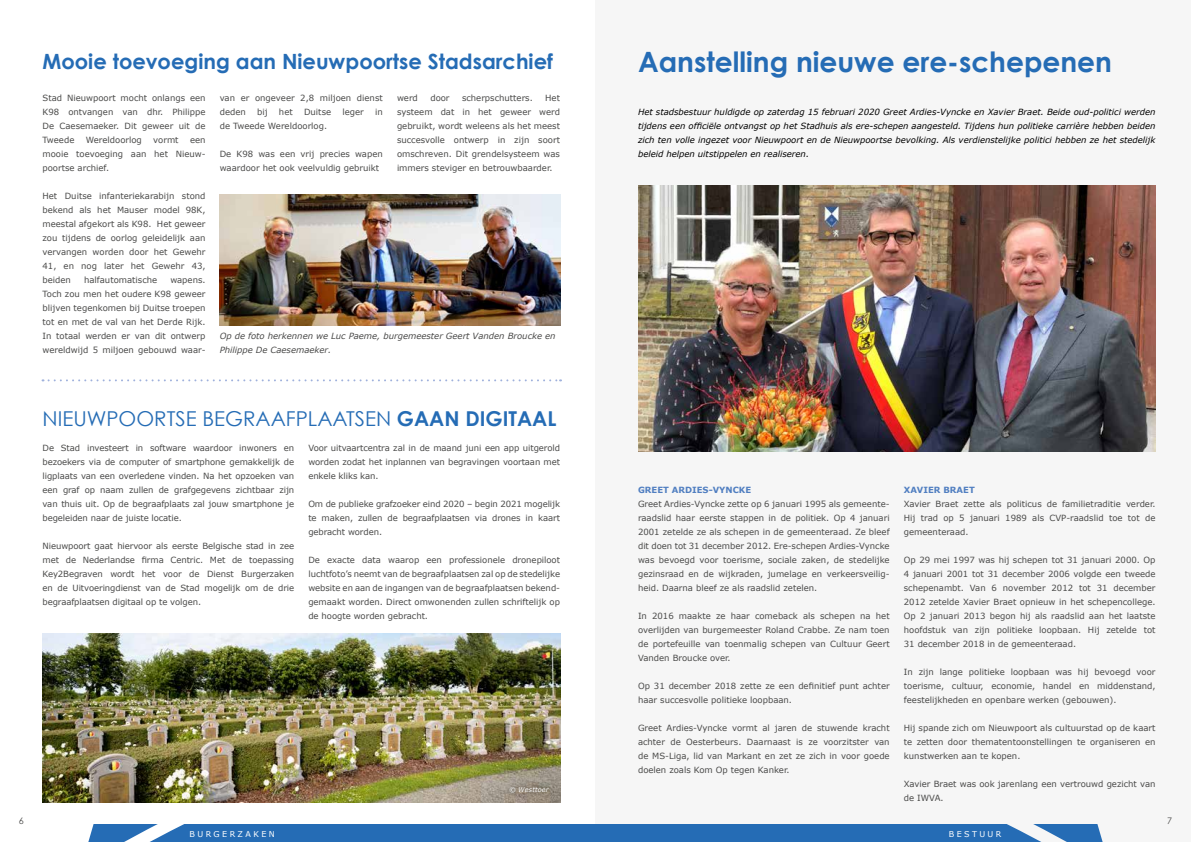
<style>
.page{position:relative;width:1191px;height:842px;background:#fff}
.page>*{position:absolute;margin:0;border:0;box-sizing:border-box;transform-origin:0 0}
.t1{font:700 28px "Century Gothic";color:#256cb5}
.t2{font:700 21px "Century Gothic";color:#256cb5}
.t3{font:20.5px "Century Gothic";color:#256cb5}
.t4{font:9px "Century Gothic";color:#4a4a49}
.t5{font:8.5px/14px "Verdana";color:#4a4a49;text-align:justify}
.t6{font:italic 8.5px/14px "Verdana";color:#000;text-align:justify}
.t7{font:italic 8.5px/14px "Verdana";color:#4a4a49}
.t8{font:700 8.5px "Verdana";color:#517fc1}
.t9{font:8px "Verdana";letter-spacing:.3em;color:#fff}
.t10{font:italic 6.5px "Verdana";letter-spacing:.025em;color:#fff}
.s1{font-weight:700}
</style>
<div class="page">
<svg style="left:43px;top:379px;width:518px;height:2px"></svg>
<img style="left:220px;top:194px;width:340px;height:131px">
<div style="left:595px;top:0;width:596px;height:842px;background:#f6f6f6"></div>
<img style="left:638px;top:185px;width:517px;height:266px">
<img style="left:43px;top:633px;width:517px;height:169px">
<div style="left:502px;top:780px;width:53px;height:20px;background:#000;opacity:.85"></div>
<div style="left:88px;top:825px;width:1015px;height:17px;background:#256cb5"></div>
<h2 class="t2" style="left:43px;top:48px;width:512px">Mooie toevoeging aan Nieuwpoortse Stadsarchief</h2>
<p class="t5" style="left:43px;top:91px;width:165px">Stad Nieuwpoort mocht onlangs een K98 ontvangen van dhr. Philippe De Caesemaeker. Dit geweer uit de Tweede</p>
<p class="t5" style="left:220px;top:91px;width:164px">van er ongeveer 2,8 miljoen dienst deden</p>
<p class="t5" style="left:397px;top:91px;width:22px">werd</p>
<p class="t5" style="left:430px;top:91px;width:21px">door</p>
<p class="t5" style="left:462px;top:91px;width:72px">scherpschutters.</p>
<p class="t5" style="left:397px;top:91px;width:165px;text-indent:148px">Het systeem dat in het geweer werd gebruikt, wordt weleens als het meest succesvolle ontwerp in zijn soort omschreven. Dit grendelsysteem was immers steviger en betrouwbaarder.</p>
<p class="t5" style="left:257px;top:105px;width:12px">bij</p>
<p class="t5" style="left:279px;top:105px;width:15px">het</p>
<p class="t5" style="left:304px;top:105px;width:29px">Duitse</p>
<p class="t5" style="left:342px;top:105px;width:23px">leger</p>
<p class="t5" style="left:375px;top:105px;width:9px">in</p>
<p class="t5" style="left:220px;top:119px;width:109px">de Tweede Wereldoorlog.</p>
<p class="t5" style="left:220px;top:147px;width:165px">De K98 was een vrij precies wapen waardoor het ook veelvuldig gebruikt</p>
<p class="t5" style="left:86px;top:133px;width:58px">Wereldoorlog</p>
<p class="t5" style="left:153px;top:133px;width:27px">vormt</p>
<p class="t5" style="left:43px;top:133px;width:164px;text-indent:147px">een mooie toevoeging aan het Nieuw&shy;poortse archief.</p>
<p class="t5" style="left:43px;top:189px;width:165px">Het Duitse infanteriekarabijn stond bekend als het Mauser model 98K, meestal afgekort als K98. Het geweer zou tijdens de oorlog geleidelijk aan vervangen worden door het Gewehr 41, en nog later het Gewehr 43, beiden</p>
<p class="t5" style="left:84px;top:273px;width:75px">halfautomatische</p>
<p class="t5" style="left:43px;top:273px;width:165px;text-indent:128px">wapens.<br>Toch zou men het oudere K98 geweer blijven tegenkomen bij Duitse troepen tot en met de val van het Derde Rijk.<br>In totaal werden er van dit ontwerp wereldwijd 5 miljoen gebouwd waar-</p>
<p class="t7" style="left:220px;top:329px;width:337px">Op de foto herkennen we Luc Paeme, burgemeester Geert Vanden Broucke en<br>Philippe De Caesemaeker.</p>
<h3 class="t3" style="left:43px;top:406px;width:515px">NIEUWPOORTSE BEGRAAFPLAATSEN <span class="s1">GAAN DIGITAAL</span></h3>
<p class="t5" style="left:43px;top:441px;width:253px">De Stad investeert in software waardoor inwoners en bezoekers via de computer of smartphone gemakkelijk de ligplaats van een overledene vinden. Na het opzoeken van een graf op naam zullen de grafgegevens zichtbaar zijn van thuis uit. Op de begraafplaats zal jouw smartphone je begeleiden naar de juiste locatie.</p>
<p class="t5" style="left:43px;top:539px;width:253px">Nieuwpoort gaat hiervoor als eerste Belgische stad in zee met de Nederlandse firma Centric. Met de toepassing Key2Begraven wordt het voor de Dienst Burgerzaken en de Uitvoeringdienst van de Stad mogelijk om de drie begraafplaatsen digitaal op te volgen.</p>
<p class="t5" style="left:308px;top:441px;width:253px">Voor uitvaartcentra zal in de maand juni een app uitgerold worden zodat het inplannen van begravingen voortaan met enkele kliks kan.</p>
<p class="t5" style="left:308px;top:497px;width:253px">Om de publieke grafzoeker eind 2020 – begin 2021 mogelijk te maken, zullen de begraafplaatsen via drones in kaart gebracht worden.</p>
<p class="t5" style="left:308px;top:553px;width:253px">De exacte data waarop een professionele dronepiloot luchtfoto’s neemt van de begraafplaatsen zal op de stedelijke website en aan de ingangen van de begraafplaatsen bekend&shy;gemaakt worden. Direct omwonenden zullen schriftelijk op de hoogte worden gebracht.</p>
<p class="t4" style="left:19px;top:816px;width:6px">6</p>
<p class="t9" style="left:189px;top:828px;width:87px">BURGERZAKEN</p>
<p class="t10" style="left:509px;top:785px;width:41px">© Westtoer</p>
<h1 class="t1" style="left:638px;top:44px;width:475px">Aanstelling nieuwe ere-schepenen</h1>
<p class="t6" style="left:638px;top:105px;width:519px">Het stadsbestuur huldigde op zaterdag 15 februari 2020 Greet Ardies-Vyncke en Xavier Braet. Beide oud-politici werden tijdens een officiële ontvangst op het Stadhuis als ere-schepen aangesteld. Tijdens hun politieke carrière hebben beiden zich ten volle ingezet voor Nieuwpoort en de Nieuwpoortse bevolking. Als verdienstelijke politici hebben ze het stedelijk beleid helpen uitstippelen en realiseren.</p>
<p class="t8" style="left:638px;top:485px;width:115px">GREET ARDIES-VYNCKE</p>
<p class="t5" style="left:638px;top:497px;width:253px;text-align:left">Greet Ardies-Vyncke zette op 6 januari 1995 als gemeente&shy;raadslid haar eerste stappen in de politiek. Op 4 januari 2001 zetelde ze als schepen in de gemeenteraad. Ze bleef dit doen tot 31 december 2012. Ere-schepen Ardies-Vyncke was bevoegd voor toerisme, sociale zaken, de stedelijke gezinsraad en de wijkraden, jumelage en verkeersveilig&shy;heid. Daarna bleef ze als raadslid zetelen.</p>
<p class="t5" style="left:638px;top:609px;width:253px">In 2016 maakte ze haar comeback als schepen na het overlijden van burgemeester Roland Crabbe. Ze nam toen de portefeuille van toenmalig schepen van Cultuur Geert Vanden Broucke over.</p>
<p class="t5" style="left:638px;top:679px;width:253px">Op 31 december 2018 zette ze een definitief punt achter haar succesvolle politieke loopbaan.</p>
<p class="t5" style="left:638px;top:721px;width:253px">Greet Ardies-Vyncke vormt al jaren de stuwende kracht achter de Oesterbeurs. Daarnaast is ze voorzitster van de MS-Liga, lid van Markant en zet ze zich in voor goede doelen zoals Kom Op tegen Kanker.</p>
<p class="t8" style="left:904px;top:485px;width:72px">XAVIER BRAET</p>
<p class="t5" style="left:904px;top:497px;width:253px">Xavier Braet zette als politicus de familietraditie verder.<br>Hij trad op 5 januari 1989 als CVP-raadslid toe tot de gemeenteraad.</p>
<p class="t5" style="left:904px;top:553px;width:253px">Op 29 mei 1997 was hij schepen tot 31 januari 2000. Op 4 januari 2001 tot 31 december 2006 volgde een tweede schepenambt. Van 6 november 2012 tot 31 december 2012 zetelde Xavier Braet opnieuw in het schepencollege.<br>Op 2 januari 2013 begon hij als raadslid aan het laatste hoofdstuk van zijn politieke loopbaan. Hij zetelde tot 31 december 2018 in de gemeenteraad.</p>
<p class="t5" style="left:904px;top:665px;width:253px">In zijn lange politieke loopbaan was hij bevoegd voor toerisme, cultuur, economie, handel en middenstand, feestelijkheden en openbare werken (gebouwen).</p>
<p class="t5" style="left:904px;top:721px;width:253px">Hij spande zich om Nieuwpoort als cultuurstad op de kaart te zetten door thematentoonstellingen te organiseren en kunstwerken aan te kopen.</p>
<p class="t5" style="left:904px;top:777px;width:253px">Xavier Braet was ook jarenlang een vertrouwd gezicht van de IWVA.</p>
<p class="t9" style="left:948px;top:828px;width:54px">BESTUUR</p>
<p class="t4" style="left:1167px;top:816px;width:6px">7</p>
</div>
